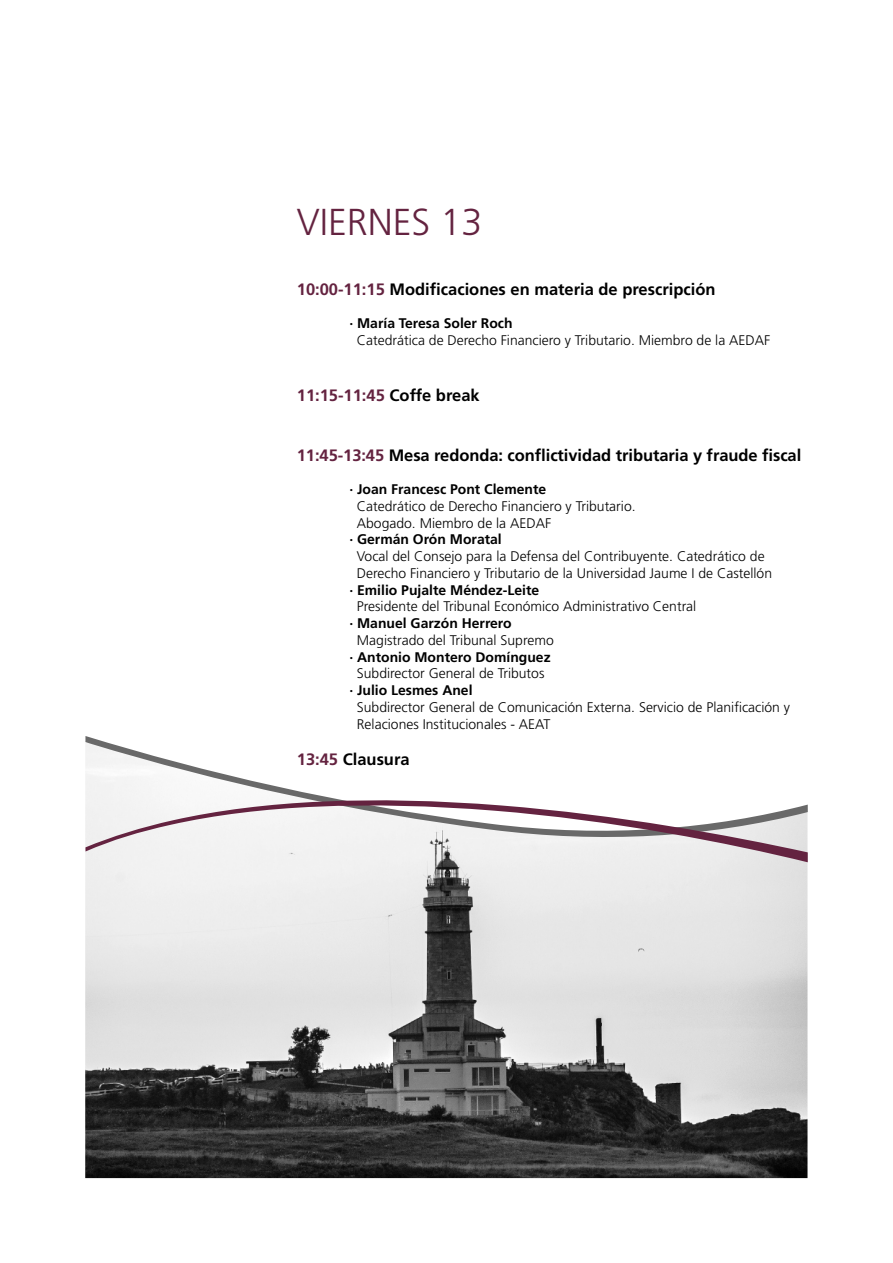
<style>
.page{position:relative;width:893px;height:1263px;background:#fff}
.page>*{position:absolute;margin:0;border:0;box-sizing:border-box;transform-origin:0 0}
.t1{font:300 37.5px "Frutiger LT Std";color:#642340}
.t2{font:700 16.5px "Frutiger LT Std";color:#000}
.t3{font:700 16.5px "Frutiger LT Std";color:#642340}
.t4{font:300 13.95px/16.8px "Frutiger LT Std";color:#000}
.t5{font:700 13.95px "Frutiger LT Std";color:#000}
.s1{color:#642340}
.s2{color:#000}
</style>
<div class="page">
<img style="left:85px;top:862px;width:722px;height:316px">
<svg style="left:85px;top:736px;width:232px;height:59px"></svg>
<svg style="left:85px;top:795px;width:723px;height:67px;fill:#f2f2f2"></svg>
<h1 class="t1" style="left:297px;top:201px;width:187px">VIERNES 13</h1>
<p class="t2" style="left:297px;top:279px;width:420px"><span class="s1">10:00-11:15</span> Modificaciones en materia de prescripción</p>
<p class="t5" style="left:349px;top:315px;width:165px">· María Teresa Soler Roch</p>
<p class="t4" style="left:357px;top:332px;width:415px">Catedrática de Derecho Financiero y Tributario. Miembro de la AEDAF</p>
<p class="t3" style="left:297px;top:386px;width:184px">11:15-11:45 <span class="s2">Coffe break</span></p>
<p class="t2" style="left:297px;top:445px;width:506px"><span class="s1">11:45-13:45</span> Mesa redonda: conflictividad tributaria y fraude fiscal</p>
<p class="t5" style="left:349px;top:481px;width:198px">· Joan Francesc Pont Clemente</p>
<p class="t4" style="left:357px;top:498px;width:280px">Catedrático de Derecho Financiero y Tributario.<br>Abogado. Miembro de la AEDAF</p>
<p class="t5" style="left:349px;top:531px;width:154px">· Germán Orón Moratal</p>
<p class="t4" style="left:357px;top:548px;width:417px">Vocal del Consejo para la Defensa del Contribuyente. Catedrático de<br>Derecho Financiero y Tributario de la Universidad Jaume I de Castellón</p>
<p class="t5" style="left:349px;top:582px;width:191px">· Emilio Pujalte Méndez-Leite</p>
<p class="t4" style="left:357px;top:598px;width:341px">Presidente del Tribunal Económico Administrativo Central</p>
<p class="t5" style="left:349px;top:615px;width:164px">· Manuel Garzón Herrero</p>
<p class="t4" style="left:357px;top:632px;width:198px">Magistrado del Tribunal Supremo</p>
<p class="t5" style="left:349px;top:649px;width:203px">· Antonio Montero Domínguez</p>
<p class="t4" style="left:357px;top:665px;width:189px">Subdirector General de Tributos</p>
<p class="t5" style="left:349px;top:682px;width:125px">· Julio Lesmes Anel</p>
<p class="t4" style="left:357px;top:699px;width:435px">Subdirector General de Comunicación Externa. Servicio de Planificación y<br>Relaciones Institucionales - AEAT</p>
<p class="t2" style="left:297px;top:750px;width:114px"><span class="s1">13:45</span> Clausura</p>
</div>
